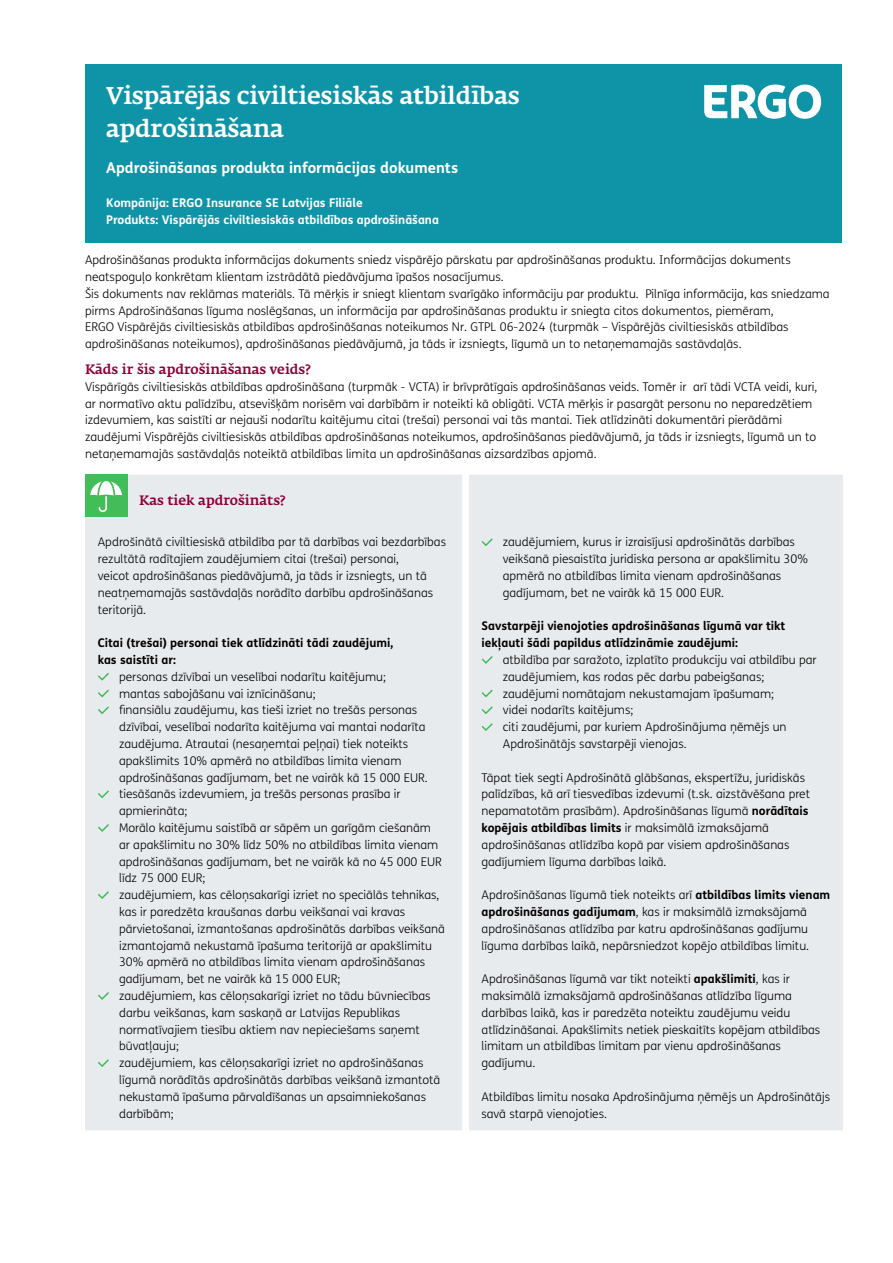
<style>
.page{position:relative;width:893px;height:1263px;background:#fff}
.page>*{position:absolute;margin:0;border:0;box-sizing:border-box;transform-origin:0 0}
.t1{font:500 24px/33.6px "Fedra Serif A Pro";letter-spacing:-.005em;color:#fff}
.t2{font:700 15px "FS Me";color:#fff}
.t3{font:500 13.5px "Fedra Serif A Pro";color:#8e0038}
.t4{font:300 12px/16.8px "FS Me";color:#000}
.t5{font:700 12px/16.8px "FS Me";color:#000}
.t6{font:700 12px/16.8px "FS Me";color:#fff}
.s1{font-weight:700}
</style>
<div class="page">
<div style="left:85px;top:64px;width:757px;height:178px;background:#0f94a7"></div>
<svg style="left:704px;top:85px;width:117px;height:34px"></svg>
<div style="left:85px;top:475px;width:758px;height:655px;background:#e8ebee"></div>
<svg style="left:462px;top:475px;width:7px;height:655px"></svg>
<div style="left:85px;top:475px;width:42px;height:42px;background:#42bd57"></div>
<svg style="left:90px;top:481px;width:32px;height:32px"></svg>
<svg style="left:96px;top:671px;width:15px;height:11px"></svg>
<svg style="left:96px;top:688px;width:15px;height:10px"></svg>
<svg style="left:96px;top:705px;width:15px;height:10px"></svg>
<svg style="left:96px;top:789px;width:15px;height:10px"></svg>
<svg style="left:96px;top:822px;width:15px;height:11px"></svg>
<svg style="left:96px;top:889px;width:15px;height:11px"></svg>
<svg style="left:96px;top:990px;width:15px;height:11px"></svg>
<svg style="left:96px;top:1057px;width:15px;height:11px"></svg>
<svg style="left:480px;top:537px;width:14px;height:10px"></svg>
<svg style="left:480px;top:654px;width:14px;height:11px"></svg>
<svg style="left:480px;top:688px;width:14px;height:10px"></svg>
<svg style="left:480px;top:705px;width:14px;height:10px"></svg>
<svg style="left:480px;top:721px;width:14px;height:11px"></svg>
<h1 class="t1" style="left:106px;top:79px;width:415px">Vispārējās civiltiesiskās atbildības apdrošināšana</h1>
<p class="t2" style="left:106px;top:156px;width:353px">Apdrošināšanas produkta informācijas dokuments</p>
<p class="t6" style="left:106px;top:194px;width:334px">Kompānija: ERGO Insurance SE Latvijas Filiāle<br>Produkts: Vispārējās civiltiesiskās atbildības apdrošināšana</p>
<p class="t4" style="left:85px;top:251px;width:746px">Apdrošināšanas produkta informācijas dokuments sniedz vispārējo pārskatu par apdrošināšanas produktu. Informācijas dokuments neatspoguļo konkrētam klientam izstrādātā piedāvājuma īpašos nosacījumus.<br>Šis dokuments nav reklāmas materiāls. Tā mērķis ir sniegt klientam svarīgāko informāciju par produktu. Pilnīga informācija, kas sniedzama pirms Apdrošināšanas līguma noslēgšanas, un informācija par apdrošināšanas produktu ir sniegta citos dokumentos, piemēram,<br>ERGO Vispārējās civiltiesiskās atbildības apdrošināšanas noteikumos Nr. GTPL 06-2024 (turpmāk – Vispārējās civiltiesiskās atbildības apdrošināšanas noteikumos), apdrošināšanas piedāvājumā, ja tāds ir izsniegts, līgumā un to netaņemamajās sastāvdaļās.</p>
<p class="t3" style="left:85px;top:361px;width:227px">Kāds ir šis apdrošināšanas veids?</p>
<p class="t4" style="left:85px;top:378px;width:734px">Vispārīgās civiltiesiskās atbildības apdrošināšana (turpmāk - VCTA) ir brīvprātīgais apdrošināšanas veids. Tomēr ir arī tādi VCTA veidi, kuri, ar normatīvo aktu palīdzību, atsevišķām norisēm vai darbībām ir noteikti kā obligāti. VCTA mērķis ir pasargāt personu no neparedzētiem izdevumiem, kas saistīti ar nejauši nodarītu kaitējumu citai (trešai) personai vai tās mantai. Tiek atlīdzināti dokumentāri pierādāmi zaudējumi Vispārējās civiltiesiskās atbildības apdrošināšanas noteikumos, apdrošināšanas piedāvājumā, ja tāds ir izsniegts, līgumā un to netaņemamajās sastāvdaļās noteiktā atbildības limita un apdrošināšanas aizsardzības apjomā.</p>
<p class="t3" style="left:139px;top:492px;width:147px">Kas tiek apdrošināts?</p>
<p class="t4" style="left:98px;top:533px;width:350px">Apdrošinātā civiltiesiskā atbildība par tā darbības vai bezdarbības rezultātā radītajiem zaudējumiem citai (trešai) personai,<br>veicot apdrošināšanas piedāvājumā, ja tāds ir izsniegts, un tā neatņemamajās sastāvdaļās norādīto darbību apdrošināšanas teritorijā.</p>
<p class="t5" style="left:98px;top:634px;width:297px">Citai (trešai) personai tiek atlīdzināti tādi zaudējumi, kas saistīti ar:</p>
<p class="t4" style="left:119px;top:668px;width:327px">personas dzīvībai un veselībai nodarītu kaitējumu;<br>mantas sabojāšanu vai iznīcināšanu;<br>finansiālu zaudējumu, kas tieši izriet no trešās personas dzīvībai, veselībai nodarīta kaitējuma vai mantai nodarīta zaudējuma. Atrautai (nesaņemtai peļņai) tiek noteikts apakšlimits 10% apmērā no atbildības limita vienam apdrošināšanas gadījumam, bet ne vairāk kā 15 000 EUR. tiesāšanās izdevumiem, ja trešās personas prasība ir apmierināta;<br>Morālo kaitējumu saistībā ar sāpēm un garīgām ciešanām ar apakšlimitu no 30% līdz 50% no atbildības limita vienam apdrošināšanas gadījumam, bet ne vairāk kā no 45 000 EUR līdz 75 000 EUR;<br>zaudējumiem, kas cēloņsakarīgi izriet no speciālās tehnikas, kas ir paredzēta kraušanas darbu veikšanai vai kravas pārvietošanai, izmantošanas apdrošinātās darbības veikšanā izmantojamā nekustamā īpašuma teritorijā ar apakšlimitu 30% apmērā no atbildības limita vienam apdrošināšanas gadījumam, bet ne vairāk kā 15 000 EUR;<br>zaudējumiem, kas cēloņsakarīgi izriet no tādu būvniecības darbu veikšanas, kam saskaņā ar Latvijas Republikas normatīvajiem tiesību aktiem nav nepieciešams saņemt būvatļauju;<br>zaudējumiem, kas cēloņsakarīgi izriet no apdrošināšanas līgumā norādītās apdrošinātās darbības veikšanā izmantotā nekustamā īpašuma pārvaldīšanas un apsaimniekošanas darbībām;</p>
<p class="t4" style="left:503px;top:533px;width:307px">zaudējumiem, kurus ir izraisījusi apdrošinātās darbības veikšanā piesaistīta juridiska persona ar apakšlimitu 30% apmērā no atbildības limita vienam apdrošināšanas gadījumam, bet ne vairāk kā 15 000 EUR.</p>
<p class="t5" style="left:482px;top:617px;width:305px">Savstarpēji vienojoties apdrošināšanas līgumā var tikt iekļauti šādi papildus atlīdzināmie zaudējumi:</p>
<p class="t4" style="left:503px;top:651px;width:315px">atbildība par saražoto, izplatīto produkciju vai atbildību par zaudējumiem, kas rodas pēc darbu pabeigšanas; zaudējumi nomātajam nekustamajam īpašumam;<br>videi nodarīts kaitējums;<br>citi zaudējumi, par kuriem Apdrošinājuma ņēmējs un Apdrošinātājs savstarpēji vienojas.</p>
<p class="t4" style="left:482px;top:769px;width:330px">Tāpat tiek segti Apdrošinātā glābšanas, ekspertīžu, juridiskās palīdzības, kā arī tiesvedības izdevumi (t.sk. aizstāvēšana pret nepamatotām prasībām). Apdrošināšanas līgumā <span class="s1">norādītais kopējais atbildības limits</span> ir maksimālā izmaksājamā apdrošināšanas atlīdzība kopā par visiem apdrošināšanas gadījumiem līguma darbības laikā.</p>
<p class="t4" style="left:482px;top:886px;width:350px">Apdrošināšanas līgumā tiek noteikts arī <span class="s1">atbildības limits vienam apdrošināšanas gadījumam</span>, kas ir maksimālā izmaksājamā apdrošināšanas atlīdzība par katru apdrošināšanas gadījumu līguma darbības laikā, nepārsniedzot kopējo atbildības limitu.</p>
<p class="t4" style="left:482px;top:970px;width:340px">Apdrošināšanas līgumā var tikt noteikti <span class="s1">apakšlimiti</span>, kas ir maksimālā izmaksājamā apdrošināšanas atlīdzība līguma darbības laikā, kas ir paredzēta noteiktu zaudējumu veidu atlīdzināšanai. Apakšlimits netiek pieskaitīts kopējam atbildības limitam un atbildības limitam par vienu apdrošināšanas gadījumu.</p>
<p class="t4" style="left:482px;top:1088px;width:350px">Atbildības limitu nosaka Apdrošinājuma ņēmējs un Apdrošinātājs savā starpā vienojoties.</p>
</div>
